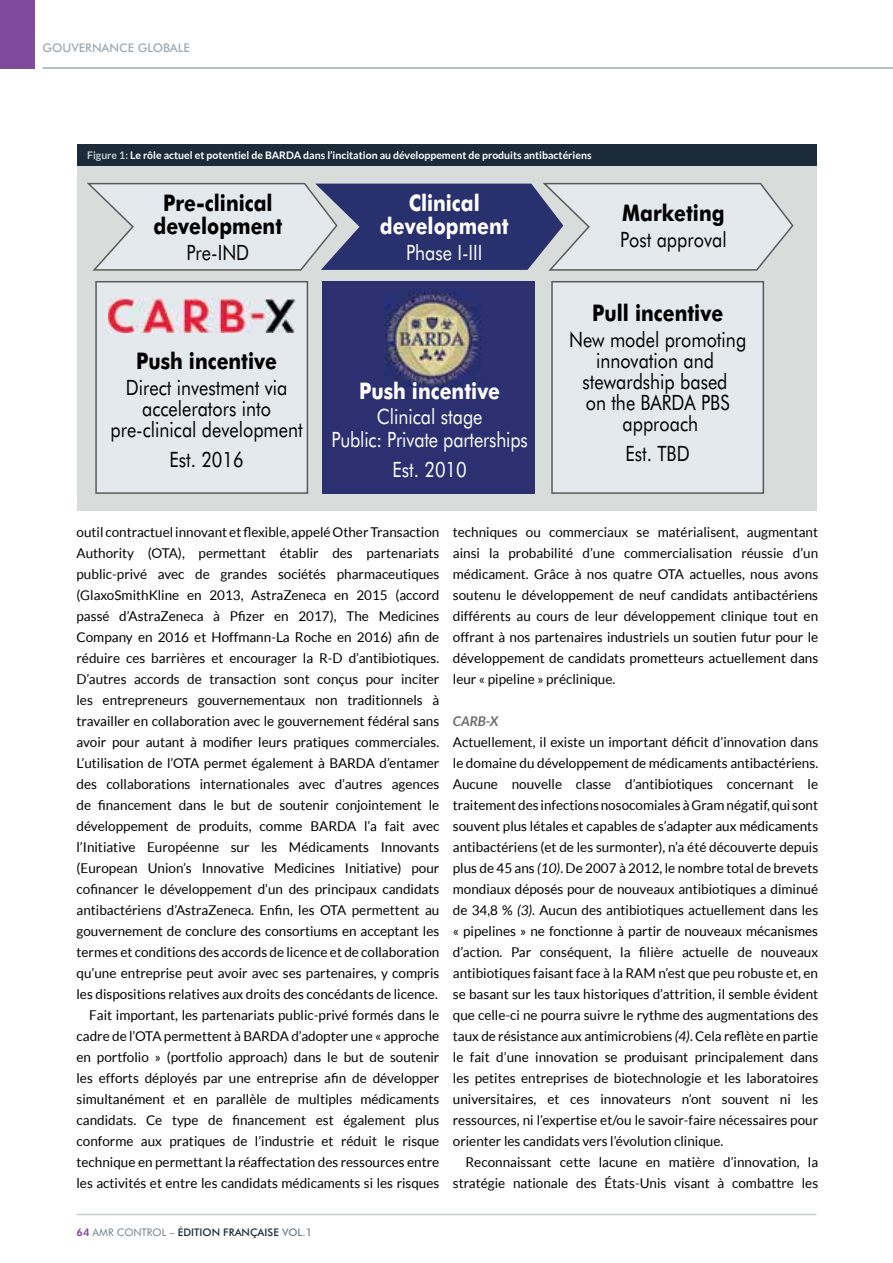
<style>
.page{position:relative;width:893px;height:1263px;background:#fff}
.page>*{position:absolute;margin:0;border:0;box-sizing:border-box;transform-origin:0 0}
.t1{font:700 22.95px/23.4px "Futura BT";color:#000;text-align:center;scale:.85 1}
.t2{font:700 22.95px/23.4px "Futura BT";color:#fff;text-align:center;scale:.85 1}
.t3{font:21.15px/21px "Futura BT";color:#000;text-align:center;scale:.85 1}
.t4{font:21.15px/22.5px "Futura BT";color:#fff;text-align:center;scale:.85 1}
.t5{font:13.5px/21px "Lato";color:#000;text-align:justify}
.t6{font:italic 700 13.5px "Lato";color:#6d6e71}
.t7{font:500 12px "Futura BT";color:#a1abb2}
.t8{font:700 10.5px "Lato";color:#fff}
.t9{font:500 10.5px "Futura BT";color:#1c2b39}
.s1{color:#c6cdd1}
.s2{font-style:italic}
.s3{font-weight:800;color:#814b9d}
.s4{font-weight:400;color:#72808a}
.s5{color:#72808a}
</style>
<div class="page">
<div style="left:0;top:0;width:34px;height:69px;background:#814b9d"></div>
<hr style="left:43px;top:67px;width:850px;height:2px;background:#a1abb2">
<hr style="left:77px;top:1214px;width:739px;height:1px;background:#c6cdd1">
<div style="left:77px;top:153px;width:739px;height:357px;background:#d8dcdb"></div>
<div style="left:95px;top:281px;width:213px;height:213px;background:#e4e9ee"></div>
<img style="left:323px;top:282px;width:211px;height:211px">
<div style="left:551px;top:281px;width:213px;height:213px;background:#e4e9ee"></div>
<svg style="left:87px;top:183px;width:706px;height:88px;background:#a8aec2"></svg>
<img style="left:108px;top:299px;width:187px;height:34px">
<div style="left:77px;top:145px;width:739px;height:21px;background:#1c2b39"></div>
<p class="t7" style="left:43px;top:40px;width:149px">GOUVERNANCE GLOBALE</p>
<p class="t8" style="left:87px;top:149px;width:506px"><span class="s1">Figure 1:</span> Le rôle actuel et potentiel de BARDA dans l’incitation au développement de produits antibactériens</p>
<h1 class="t1" style="left:154px;top:191px;width:153px">Pre-clinical development</h1>
<h2 class="t3" style="left:186px;top:242px;width:75px">Pre-IND</h2>
<h1 class="t2" style="left:380px;top:191px;width:153px">Clinical development</h1>
<h2 class="t4" style="left:406px;top:241px;width:91px">Phase I-III</h2>
<h1 class="t1" style="left:622px;top:201px;width:122px">Marketing</h1>
<h2 class="t3" style="left:620px;top:229px;width:127px">Post approval</h2>
<h1 class="t1" style="left:136px;top:349px;width:168px">Push incentive</h1>
<h2 class="t3" style="left:110px;top:376px;width:228px">Direct investment via accelerators into pre-clinical development</h2>
<h2 class="t3" style="left:169px;top:448px;width:89px">Est. 2016</h2>
<h1 class="t2" style="left:359px;top:379px;width:168px">Push incentive</h1>
<h2 class="t4" style="left:331px;top:405px;width:233px">Clinical stage<br>Public: Private parterships</h2>
<h2 class="t4" style="left:392px;top:458px;width:89px">Est. 2010</h2>
<h1 class="t1" style="left:592px;top:301px;width:156px">Pull incentive</h1>
<h2 class="t3" style="left:569px;top:329px;width:210px">New model promoting innovation and stewardship based<br>on the BARDA PBS approach</h2>
<h2 class="t3" style="left:626px;top:443px;width:77px">Est. TBD</h2>
<p class="t5" style="left:77px;top:522px;width:364px;text-align:right">outil contractuel innovant et flexible, appelé Other Transaction Authority (OTA), permettant établir des partenariats public-privé avec de grandes sociétés pharmaceutiques (GlaxoSmithKline en 2013, AstraZeneca en 2015 (accord passé d’AstraZeneca à Pfizer en 2017), The Medicines Company en 2016 et Hoffmann-La Roche en 2016) afin de réduire ces barrières et encourager la R-D d’antibiotiques.<br>D’autres accords de transaction sont conçus pour inciter les entrepreneurs gouvernementaux non traditionnels à travailler en collaboration avec le gouvernement fédéral sans avoir pour autant à modifier leurs pratiques commerciales.<br>L’utilisation de l’OTA permet également à BARDA d’entamer des collaborations internationales avec d’autres agences de financement dans le but de soutenir conjointement le développement de produits, comme BARDA l’a fait avec l’Initiative Européenne sur les Médicaments Innovants (European Union’s Innovative Medicines Initiative) pour cofinancer le développement d’un des principaux candidats antibactériens d’AstraZeneca. Enfin, les OTA permettent au gouvernement de conclure des consortiums en acceptant les termes et conditions des accords de licence et de collaboration qu’une entreprise peut avoir avec ses partenaires, y compris les dispositions relatives aux droits des concédants de licence.<br>Fait important, les partenariats public-privé formés dans le cadre de l’OTA permettent à BARDA d’adopter une « approche en portfolio » (portfolio approach) dans le but de soutenir les efforts déployés par une entreprise afin de développer simultanément et en parallèle de multiples médicaments candidats. Ce type de financement est également plus conforme aux pratiques de l’industrie et réduit le risque technique en permettant la réaffectation des ressources entre les activités et entre les candidats médicaments si les risques</p>
<p class="t5" style="left:453px;top:522px;width:367px">techniques ou commerciaux se matérialisent, augmentant ainsi la probabilité d’une commercialisation réussie d’un médicament. Grâce à nos quatre OTA actuelles, nous avons soutenu le développement de neuf candidats antibactériens différents au cours de leur développement clinique tout en offrant à nos partenaires industriels un soutien futur pour le développement de candidats prometteurs actuellement dans leur « pipeline » préclinique.</p>
<p class="t6" style="left:453px;top:713px;width:47px">CARB-X</p>
<p class="t5" style="left:453px;top:732px;width:367px">Actuellement, il existe un important déficit d’innovation dans le domaine du développement de médicaments antibactériens.<br>Aucune nouvelle classe d’antibiotiques concernant le traitement des infections nosocomiales à Gram négatif, qui sont souvent plus létales et capables de s’adapter aux médicaments antibactériens (et de les surmonter), n’a été découverte depuis plus de 45 ans <span class="s2">(10)</span>. De 2007 à 2012, le nombre total de brevets mondiaux déposés pour de nouveaux antibiotiques a diminué de 34,8 % <span class="s2">(3)</span>. Aucun des antibiotiques actuellement dans les « pipelines » ne fonctionne à partir de nouveaux mécanismes d’action. Par conséquent, la filière actuelle de nouveaux antibiotiques faisant face à la RAM n’est que peu robuste et, en se basant sur les taux historiques d’attrition, il semble évident que celle-ci ne pourra suivre le rythme des augmentations des taux de résistance aux antimicrobiens <span class="s2">(4)</span>. Cela reflète en partie le fait d’une innovation se produisant principalement dans les petites entreprises de biotechnologie et les laboratoires universitaires, et ces innovateurs n’ont souvent ni les ressources, ni l’expertise et/ou le savoir-faire nécessaires pour orienter les candidats vers l’évolution clinique.</p>
<p class="t5" style="left:453px;top:1152px;width:367px;text-align:right">Reconnaissant cette lacune en matière d’innovation, la stratégie nationale des États-Unis visant à combattre les</p>
<p class="t9" style="left:77px;top:1226px;width:237px"><span class="s3">64</span> <span class="s4">AMR CONTROL –</span> ÉDITION FRANÇAISE <span class="s5">VOL.1</span></p>
</div>
